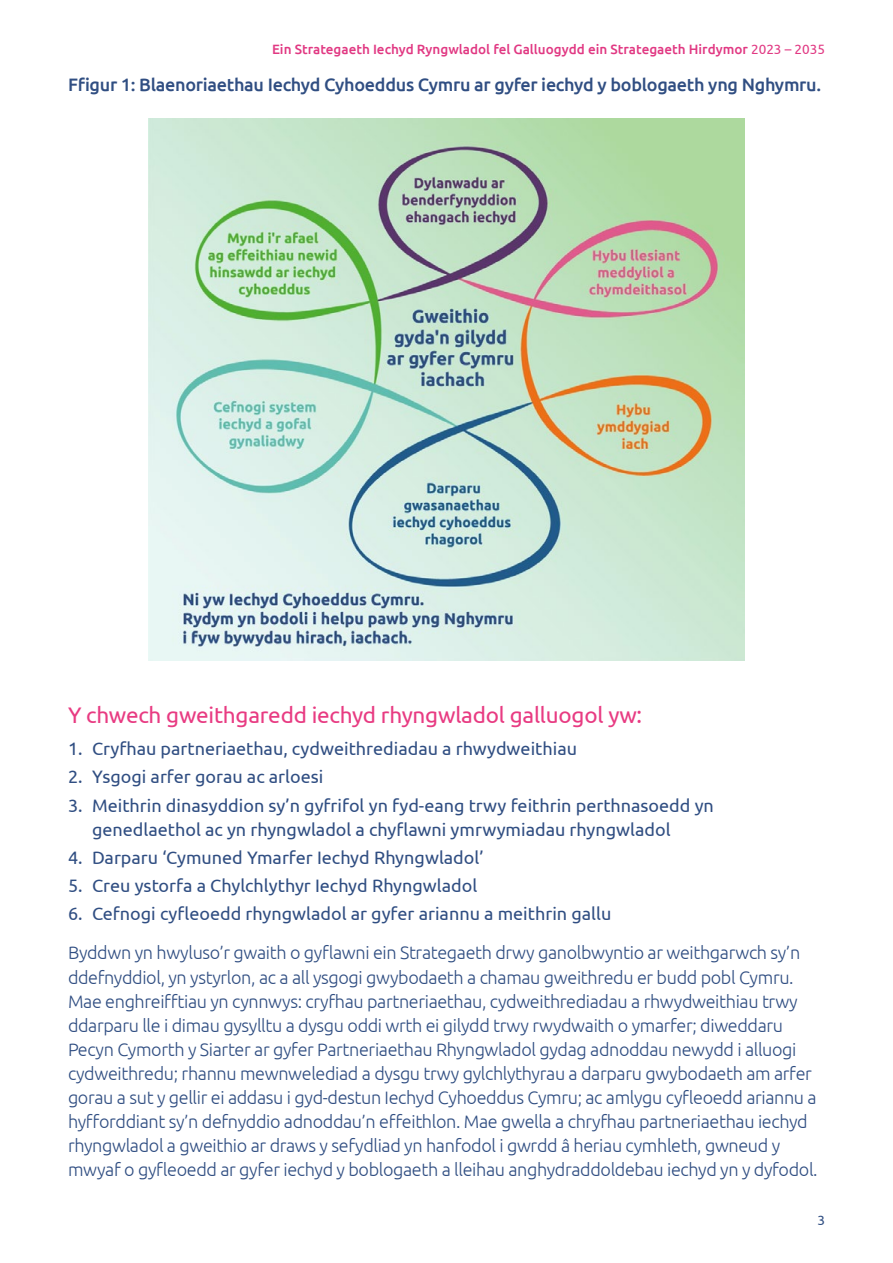
<style>
.page{position:relative;width:893px;height:1263px;background:#fff}
.page>*{position:absolute;margin:0;border:0;box-sizing:border-box;transform-origin:0 0}
.Bold_body_sub_head{font:22.5px "Ubuntu";letter-spacing:-.01em;color:#e83b82}
.t1{font:300 18px/24px "Ubuntu";letter-spacing:-.02em;color:#304e82}
.t2{font:18px/24px "Ubuntu";color:#304e82}
.t3{font:500 18px "Ubuntu";letter-spacing:-.015em;color:#304e82}
.t4{font:500 13.5px "Ubuntu";color:#e13983}
.t5{font:13.5px "Ubuntu";color:#304e82}
.s1{font-weight:400}
</style>
<div class="page">
<img style="left:149px;top:119px;width:595px;height:541px">
<p class="t4" style="left:272px;top:40px;width:554px">Ein Strategaeth Iechyd Ryngwladol fel Galluogydd ein Strategaeth Hirdymor <span class="s1">2023 – 2035</span></p>
<p class="t3" style="left:68px;top:73px;width:755px">Ffigur 1: Blaenoriaethau Iechyd Cyhoeddus Cymru ar gyfer iechyd y boblogaeth yng Nghymru.</p>
<p class="Bold_body_sub_head" style="left:68px;top:701px;width:576px">Y chwech gweithgaredd iechyd rhyngwladol galluogol yw:</p>
<p class="t2" style="left:68px;top:736px;width:510px">1. Cryfhau partneriaethau, cydweithrediadau a rhwydweithiau</p>
<p class="t2" style="left:68px;top:764px;width:257px">2. Ysgogi arfer gorau ac arloesi</p>
<p class="t2" style="left:92px;top:793px;width:623px;text-indent:-24px">3. Meithrin dinasyddion sy’n gyfrifol yn fyd-eang trwy feithrin perthnasoedd yn genedlaethol ac yn rhyngwladol a chyflawni ymrwymiadau rhyngwladol</p>
<p class="t2" style="left:68px;top:845px;width:417px">4. Darparu ‘Cymuned Ymarfer Iechyd Rhyngwladol’</p>
<p class="t2" style="left:68px;top:873px;width:411px">5. Creu ystorfa a Chylchlythyr Iechyd Rhyngwladol</p>
<p class="t2" style="left:68px;top:901px;width:545px">6. Cefnogi cyfleoedd rhyngwladol ar gyfer ariannu a meithrin gallu</p>
<p class="t1" style="left:68px;top:941px;width:751px">Byddwn yn hwyluso’r gwaith o gyflawni ein Strategaeth drwy ganolbwyntio ar weithgarwch sy’n ddefnyddiol, yn ystyrlon, ac a all ysgogi gwybodaeth a chamau gweithredu er budd pobl Cymru.<br>Mae enghreifftiau yn cynnwys: cryfhau partneriaethau, cydweithrediadau a rhwydweithiau trwy ddarparu lle i dimau gysylltu a dysgu oddi wrth ei gilydd trwy rwydwaith o ymarfer; diweddaru Pecyn Cymorth y Siarter ar gyfer Partneriaethau Rhyngwladol gydag adnoddau newydd i alluogi cydweithredu; rhannu mewnwelediad a dysgu trwy gylchlythyrau a darparu gwybodaeth am arfer gorau a sut y gellir ei addasu i gyd-destun Iechyd Cyhoeddus Cymru; ac amlygu cyfleoedd ariannu a hyfforddiant sy’n defnyddio adnoddau’n effeithlon. Mae gwella a chryfhau partneriaethau iechyd rhyngwladol a gweithio ar draws y sefydliad yn hanfodol i gwrdd â heriau cymhleth, gwneud y mwyaf o gyfleoedd ar gyfer iechyd y boblogaeth a lleihau anghydraddoldebau iechyd yn y dyfodol.</p>
<p class="t5" style="left:817px;top:1212px;width:9px">3</p>
</div>
